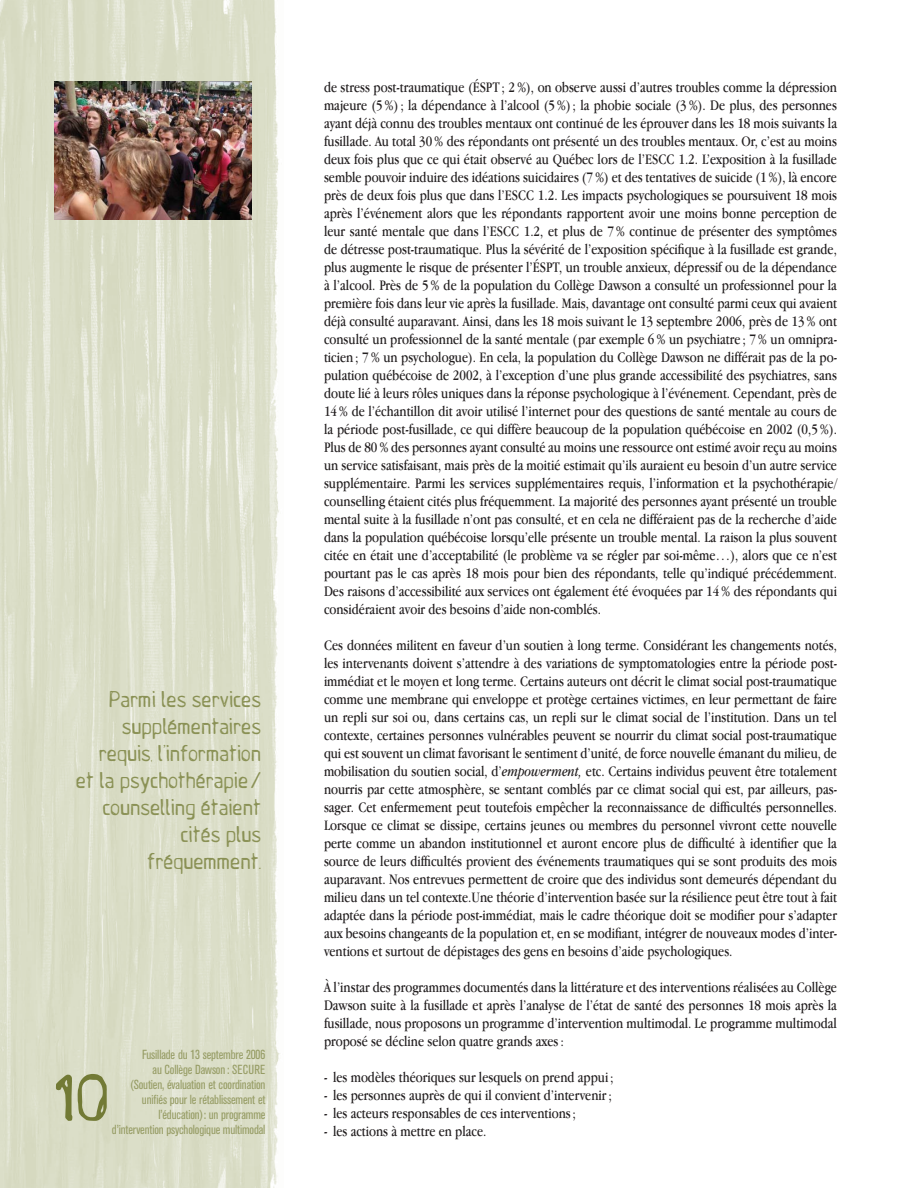
<style>
.page{position:relative;width:918px;height:1188px;background:#fff}
.page>*{position:absolute;margin:0;border:0;box-sizing:border-box;transform-origin:0 0}
.t1{font:60px "Boomshanker Solid";color:#727a35}
.t2{font:21px/27px "Boomshanker Solid";color:#8a9155;text-align:right}
.t3{font:15px/18px "Apple Garamond";color:#231f20;text-align:justify}
.t4{font:condensed 13.05px/15px "Akzidenz Grotesk BE";letter-spacing:-.01em;color:#979d66;text-align:right}
.s1{font-style:italic}
</style>
<div class="page">
<img style="left:0;top:0;width:280px;height:1188px">
<img style="left:54px;top:81px;width:198px;height:139px">
<h2 class="t2" style="left:76px;top:687px;width:187px">Parmi les services supplémentaires requis, l’information et la psychothérapie / counselling étaient cités plus fréquemment.</h2>
<p class="t4" style="left:112px;top:1048px;width:155px">Fusillade du 13 septembre 2006<br>au Collège Dawson : SECURE<br>(Soutien, évaluation et coordination unifiés pour le rétablissement et l’éducation): un programme d’intervention psychologique multimodal</p>
<h1 class="t1" style="left:54px;top:1074px;width:57px">10</h1>
<p class="t3" style="left:324px;top:80px;width:515px">de stress post-traumatique (ÉSPT ; 2 %), on observe aussi d’autres troubles comme la dépression majeure (5 %) ; la dépendance à l’alcool (5 %) ; la phobie sociale (3 %). De plus, des personnes ayant déjà connu des troubles mentaux ont continué de les éprouver dans les 18 mois suivants la fusillade. Au total 30 % des répondants ont présenté un des troubles mentaux. Or, c’est au moins deux fois plus que ce qui était observé au Québec lors de l’ESCC 1.2. L’exposition à la fusillade semble pouvoir induire des idéations suicidaires (7 %) et des tentatives de suicide (1 %), là encore près de deux fois plus que dans l’ESCC 1.2. Les impacts psychologiques se poursuivent 18 mois après l’événement alors que les répondants rapportent avoir une moins bonne perception de leur santé mentale que dans l’ESCC 1.2, et plus de 7 % continue de présenter des symptômes de détresse post-traumatique. Plus la sévérité de l’exposition spécifique à la fusillade est grande, plus augmente le risque de présenter l’ÉSPT, un trouble anxieux, dépressif ou de la dépendance à l’alcool. Près de 5 % de la population du Collège Dawson a consulté un professionnel pour la première fois dans leur vie après la fusillade. Mais, davantage ont consulté parmi ceux qui avaient déjà consulté auparavant. Ainsi, dans les 18 mois suivant le 13 septembre 2006, près de 13 % ont consulté un professionnel de la santé mentale (par exemple 6 % un psychiatre ; 7 % un omnipra&shy;ticien ; 7 % un psychologue). En cela, la population du Collège Dawson ne différait pas de la po&shy;pulation québécoise de 2002, à l’exception d’une plus grande accessibilité des psychiatres, sans doute lié à leurs rôles uniques dans la réponse psychologique à l’événement. Cependant, près de 14 % de l’échantillon dit avoir utilisé l’internet pour des questions de santé mentale au cours de la période post-fusillade, ce qui diffère beaucoup de la population québécoise en 2002 (0,5 %).<br>Plus de 80 % des personnes ayant consulté au moins une ressource ont estimé avoir reçu au moins un service satisfaisant, mais près de la moitié estimait qu’ils auraient eu besoin d’un autre service supplémentaire. Parmi les services supplémentaires requis, l’information et la psychothérapie/ counselling étaient cités plus fréquemment. La majorité des personnes ayant présenté un trouble mental suite à la fusillade n’ont pas consulté, et en cela ne différaient pas de la recherche d’aide dans la population québécoise lorsqu’elle présente un trouble mental. La raison la plus souvent citée en était une d’acceptabilité (le problème va se régler par soi-même…), alors que ce n’est pourtant pas le cas après 18 mois pour bien des répondants, telle qu’indiqué précédemment.<br>Des raisons d’accessibilité aux services ont également été évoquées par 14 % des répondants qui considéraient avoir des besoins d’aide non-comblés.</p>
<p class="t3" style="left:324px;top:638px;width:515px">Ces données militent en faveur d’un soutien à long terme. Considérant les changements notés, les intervenants doivent s’attendre à des variations de symptomatologies entre la période post&shy;immédiat et le moyen et long terme. Certains auteurs ont décrit le climat social post-traumatique comme une membrane qui enveloppe et protège certaines victimes, en leur permettant de faire un repli sur soi ou, dans certains cas, un repli sur le climat social de l’institution. Dans un tel contexte, certaines personnes vulnérables peuvent se nourrir du climat social post-traumatique qui est souvent un climat favorisant le sentiment d’unité, de force nouvelle émanant du milieu, de mobilisation du soutien social, d’<span class="s1">empowerment,</span> etc. Certains individus peuvent être totalement nourris par cette atmosphère, se sentant comblés par ce climat social qui est, par ailleurs, pas&shy;sager. Cet enfermement peut toutefois empêcher la reconnaissance de difficultés personnelles.<br>Lorsque ce climat se dissipe, certains jeunes ou membres du personnel vivront cette nouvelle perte comme un abandon institutionnel et auront encore plus de difficulté à identifier que la source de leurs difficultés provient des événements traumatiques qui se sont produits des mois auparavant. Nos entrevues permettent de croire que des individus sont demeurés dépendant du milieu dans un tel contexte.Une théorie d’intervention basée sur la résilience peut être tout à fait adaptée dans la période post-immédiat, mais le cadre théorique doit se modifier pour s’adapter aux besoins changeants de la population et, en se modifiant, intégrer de nouveaux modes d’inter&shy;ventions et surtout de dépistages des gens en besoins d’aide psychologiques.</p>
<p class="t3" style="left:324px;top:980px;width:515px">À l’instar des programmes documentés dans la littérature et des interventions réalisées au Collège Dawson suite à la fusillade et après l’analyse de l’état de santé des personnes 18 mois après la fusillade, nous proposons un programme d’intervention multimodal. Le programme multimodal proposé se décline selon quatre grands axes :</p>
<p class="t3" style="left:324px;top:1070px;width:291px">- les modèles théoriques sur lesquels on prend appui ;</p>
<p class="t3" style="left:324px;top:1088px;width:289px">- les personnes auprès de qui il convient d’intervenir ;</p>
<p class="t3" style="left:324px;top:1106px;width:254px">- les acteurs responsables de ces interventions ;</p>
<p class="t3" style="left:324px;top:1124px;width:164px">- les actions à mettre en place.</p>
</div>
